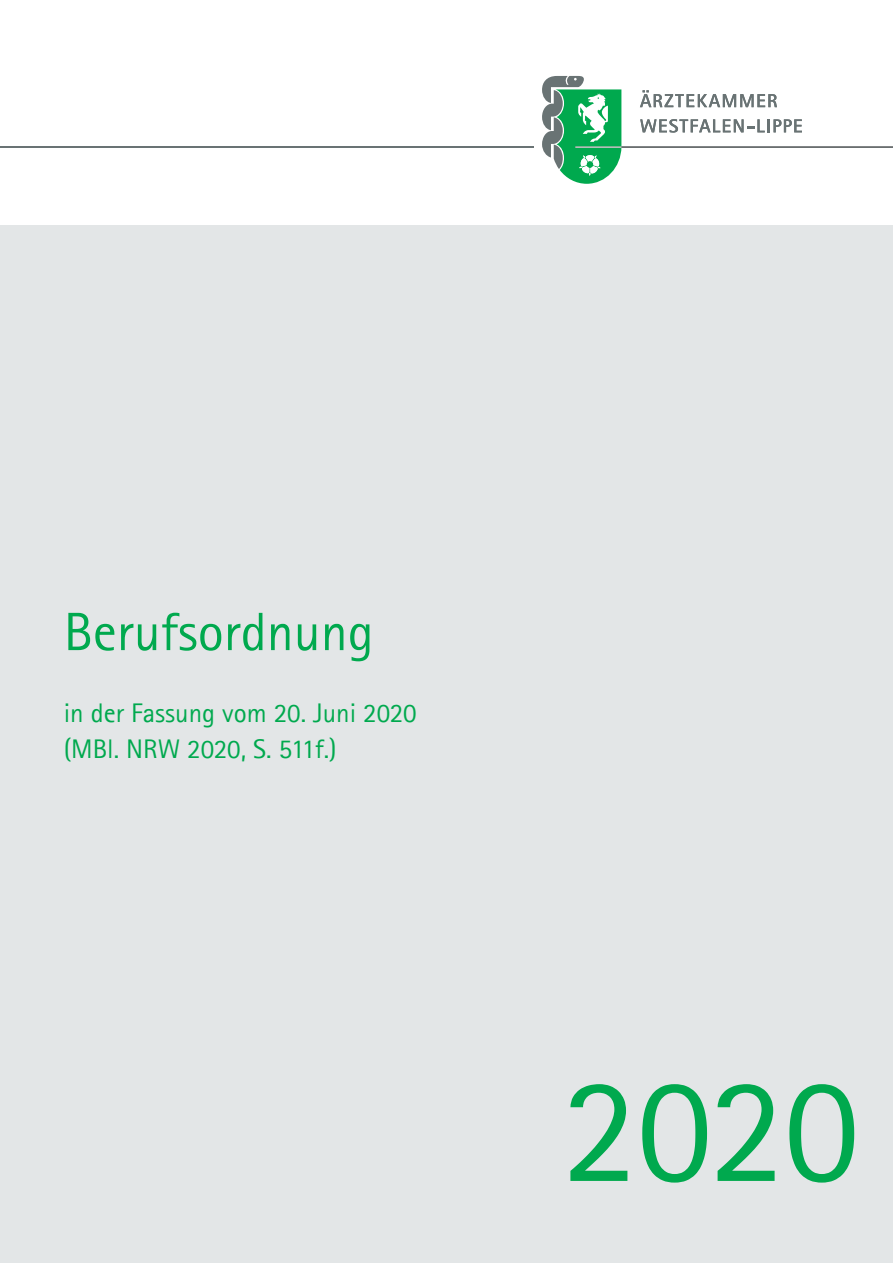
<style>
.page{position:relative;width:893px;height:1263px;background:#fff}
.page>*{position:absolute;margin:0;border:0;box-sizing:border-box;transform-origin:0 0}
.t1{font:150px "Agfa Rotis Sans Serif";color:#00a94e}
.t2{font:54px "Agfa Rotis Sans Serif";color:#00a94e}
.t3{font:27px/36px "Agfa Rotis Sans Serif";color:#00a94e}
</style>
<div class="page">
<div style="left:0;top:225px;width:893px;height:1038px;background:#e3e6e7"></div>
<hr style="left:0;top:147px;width:534px;height:1px;background:#697374">
<svg style="left:542px;top:76px;width:351px;height:108px"></svg>
<h2 class="t2" style="left:64px;top:600px;width:311px">Berufsordnung</h2>
<p class="t3" style="left:64px;top:695px;width:354px">in der Fassung vom 20. Juni 2020 (MBl. NRW 2020, S. 511f.)</p>
<h1 class="t1" style="left:562px;top:1042px;width:299px">2020</h1>
</div>
